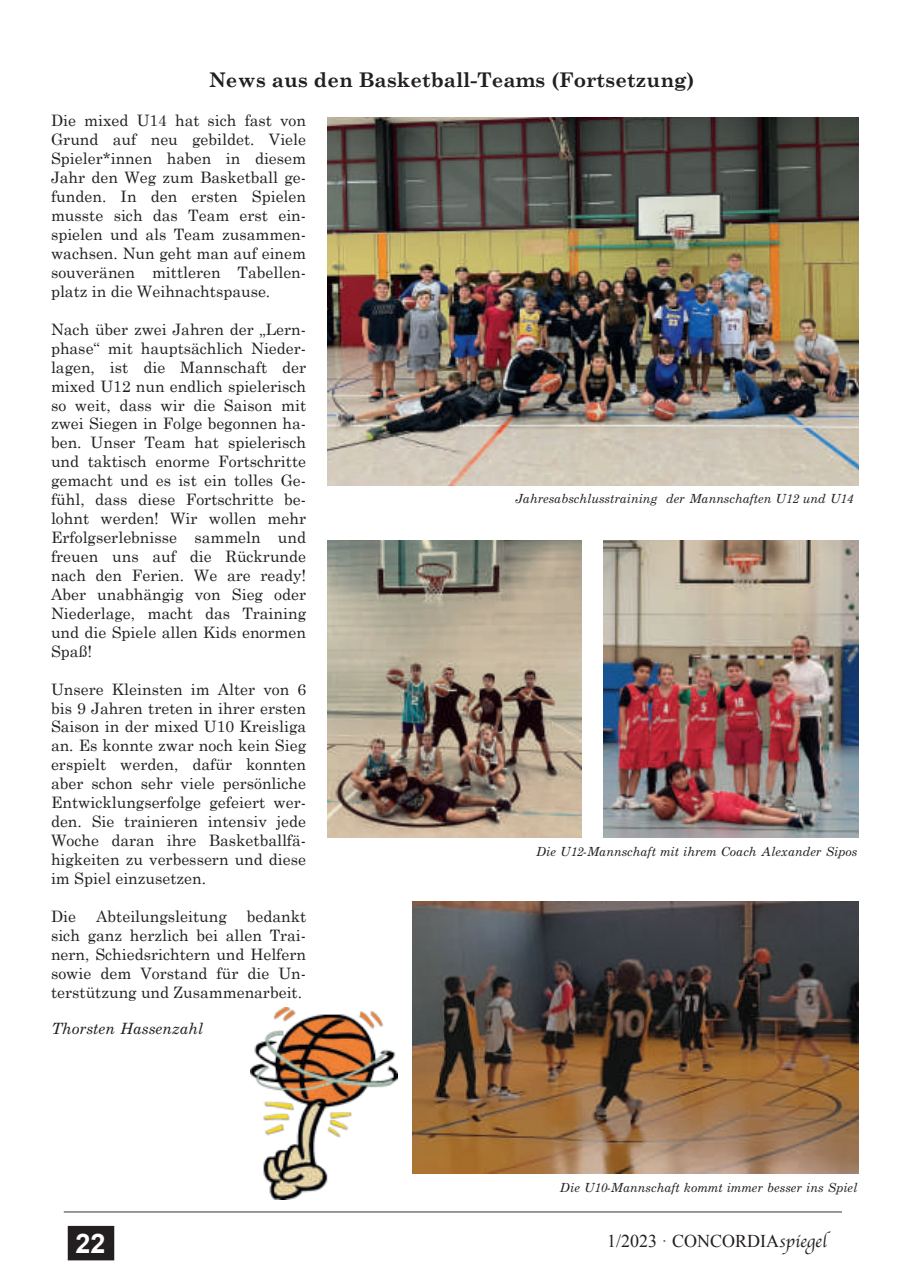
<style>
.page{position:relative;width:910px;height:1280px;background:#fff}
.page>*{position:absolute;margin:0;border:0;box-sizing:border-box;transform-origin:0 0}
.t1{font:700 27px "Arial";color:#fff}
.t2{font:700 20.25px "Century Schoolbook";color:#231f20}
.t3{font:18px "Times New Roman";color:#231f20}
.t4{font:15.75px/18.9px "Century Schoolbook";color:#231f20;text-align:justify}
.t5{font:italic 15.75px "M Century Schoolbook";color:#231f20}
.t6{font:italic 12.75px "M Century Schoolbook";letter-spacing:-.005em;color:#231f20}
.s1{font-family:"Apple Chancery"}
</style>
<div class="page">
<div style="left:69px;top:1227px;width:45px;height:33px;background:#231f20"></div>
<div style="left:68px;top:1226px;width:46px;height:34px;border:2px solid #231f20"></div>
<hr style="left:64px;top:1211px;width:778px;height:2px;background:#75787b">
<img style="left:327px;top:540px;width:254px;height:298px">
<img style="left:604px;top:540px;width:255px;height:298px">
<img style="left:412px;top:901px;width:447px;height:273px">
<img style="left:327px;top:118px;width:532px;height:368px">
<img style="left:251px;top:1008px;width:147px;height:191px">
<p class="t2" style="left:209px;top:67px;width:487px">News aus den Basketball-Teams (Fortsetzung)</p>
<p class="t4" style="left:51px;top:111px;width:257px">Die mixed U14 hat sich fast von Grund auf neu gebildet. Viele Spieler*innen haben in diesem Jahr den Weg zum Basketball ge&shy;funden. In den ersten Spielen musste sich das Team erst ein&shy;spielen und als Team zusammen&shy;wachsen. Nun geht man auf einem souveränen mittleren Tabellen&shy;platz in die Weihnachtspause.</p>
<p class="t4" style="left:51px;top:319px;width:257px">Nach über zwei Jahren der „Lern&shy;phase“ mit hauptsächlich Nieder&shy;lagen, ist die Mannschaft der mixed U12 nun endlich spielerisch so weit, dass wir die Saison mit zwei Siegen in Folge begonnen ha&shy;ben. Unser Team hat spielerisch und taktisch enorme Fortschritte gemacht und es ist ein tolles Ge&shy;fühl, dass diese Fortschritte be&shy;lohnt werden! Wir wollen mehr Erfolgserlebnisse sammeln und freuen uns auf die Rückrunde nach den Ferien. We are ready!<br>Aber unabhängig von Sieg oder Niederlage, macht das Training und die Spiele allen Kids enormen Spaß!</p>
<p class="t4" style="left:51px;top:679px;width:257px">Unsere Kleinsten im Alter von 6 bis 9 Jahren treten in ihrer ersten Saison in der mixed U10 Kreisliga an. Es konnte zwar noch kein Sieg erspielt werden, dafür konnten aber schon sehr viele persönliche Entwicklungserfolge gefeiert wer&shy;den. Sie trainieren intensiv jede Woche daran ihre Basketballfä&shy;higkeiten zu verbessern und diese im Spiel einzusetzen.</p>
<p class="t4" style="left:51px;top:906px;width:27px">Die</p>
<p class="t4" style="left:96px;top:906px;width:132px">Abteilungsleitung</p>
<p class="t4" style="left:51px;top:906px;width:257px;text-indent:196px">bedankt sich ganz herzlich bei allen Trai&shy;nern, Schiedsrichtern und Helfern sowie dem Vorstand für die Un&shy;terstützung und Zusammenarbeit.</p>
<p class="t5" style="left:51px;top:1020px;width:154px">Thorsten Hassenzahl</p>
<p class="t6" style="left:515px;top:491px;width:339px">Jahresabschlusstraining der Mannschaften U12 und U14</p>
<p class="t6" style="left:536px;top:844px;width:323px">Die U12-Mannschaft mit ihrem Coach Alexander Sipos</p>
<p class="t6" style="left:560px;top:1179px;width:299px">Die U10-Mannschaft kommt immer besser ins Spiel</p>
<h1 class="t1" style="left:75px;top:1229px;width:32px">22</h1>
<p class="t3" style="left:607px;top:1231px;width:221px">1/2023 · CONCORDIA<span class="s1">spiegel</span></p>
</div>
